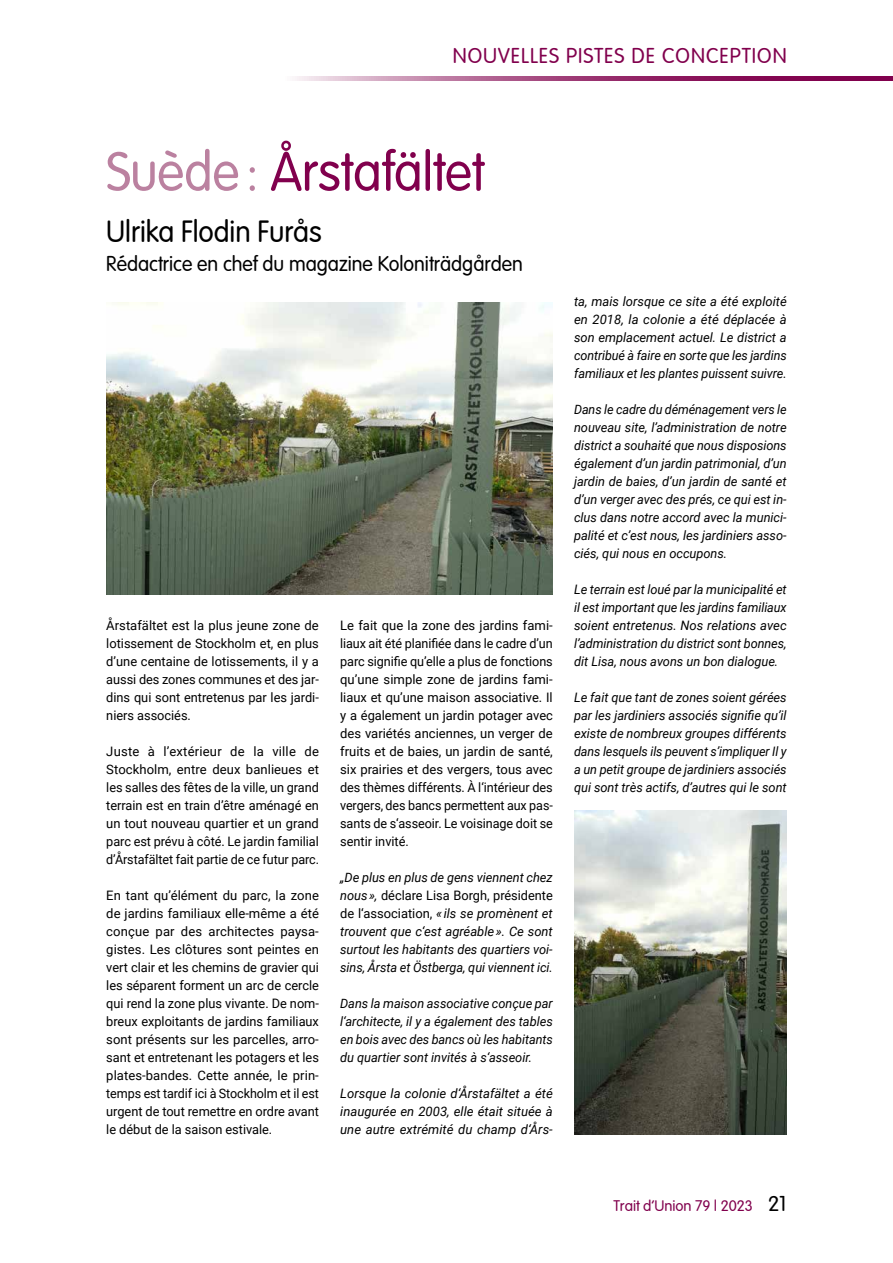
<style>
.page{position:relative;width:893px;height:1263px;background:#fff}
.page>*{position:absolute;margin:0;border:0;box-sizing:border-box;transform-origin:0 0}
.t1{font:54px "Vogue Plain";color:#81004d;scale:.95 1}
.t2{font:30px "Vogue Plain";color:#000;scale:.95 1}
.t3{font:21px "Vogue Plain";color:#000;scale:.95 1}
.t4{font:21px "Vogue Plain";letter-spacing:.05em;color:#81004d}
.t5{font:15px "Vogue Plain";color:#81004d}
.t6{font:13.05px/18px "Roboto";letter-spacing:-.005em;color:#000;text-align:justify}
.t7{font:italic 13.05px/18px "Roboto";color:#000;text-align:justify}
.t8{font:italic 13.05px/18px "Roboto";color:#000;text-align:justify;scale:.96 1}
.s1{color:#bb81a0}
.s2{font-style:normal}
.s3{font-size:21px;color:#000}
</style>
<div class="page">
<svg style="left:295px;top:77px;width:598px;height:4px;background:#a54a80"></svg>
<img style="left:574px;top:810px;width:213px;height:324px">
<img style="left:106px;top:302px;width:447px;height:292px">
<h3 class="t4" style="left:453px;top:44px;width:335px">NOUVELLES PISTES DE CONCEPTION</h3>
<h1 class="t1" style="left:106px;top:141px;width:399px"><span class="s1">Suède:</span> Årstafältet</h1>
<h2 class="t2" style="left:106px;top:214px;width:228px">Ulrika Flodin Furås</h2>
<h3 class="t3" style="left:106px;top:252px;width:440px">Rédactrice en chef du magazine Koloniträdgården</h3>
<p class="t6" style="left:106px;top:616px;width:214px">Årstafältet est la plus jeune zone de lotissement de Stockholm et, en plus d’une centaine de lotissements, il y a aussi des zones communes et des jar&shy;dins qui sont entretenus par les jardi&shy;niers associés.</p>
<p class="t6" style="left:106px;top:742px;width:214px">Juste à l’extérieur de la ville de Stockholm, entre deux banlieues et les salles des fêtes de la ville, un grand terrain est en train d’être aménagé en un tout nouveau quartier et un grand parc est prévu à côté. Le jardin familial d’Årstafältet fait partie de ce futur parc.</p>
<p class="t6" style="left:106px;top:886px;width:214px">En tant qu’élément du parc, la zone de jardins familiaux elle-même a été conçue par des architectes paysa&shy;gistes. Les clôtures sont peintes en vert clair et les chemins de gravier qui les séparent forment un arc de cercle qui rend la zone plus vivante. De nom&shy;breux exploitants de jardins familiaux sont présents sur les parcelles, arro&shy;sant et entretenant les potagers et les plates-bandes. Cette année, le prin&shy;temps est tardif ici à Stockholm et il est urgent de tout remettre en ordre avant le début de la saison estivale.</p>
<p class="t6" style="left:340px;top:616px;width:214px">Le fait que la zone des jardins fami&shy;liaux ait été planifiée dans le cadre d’un parc signifie qu’elle a plus de fonctions qu’une simple zone de jardins fami&shy;liaux et qu’une maison associative. Il y a également un jardin potager avec des variétés anciennes, un verger de fruits et de baies, un jardin de santé, six prairies et des vergers, tous avec des thèmes différents. À l‘intérieur des vergers, des bancs permettent aux pas&shy;sants de s‘asseoir. Le voisinage doit se sentir invité.</p>
<p class="t7" style="left:340px;top:868px;width:214px">„De plus en plus de gens viennent chez nous », <span class="s2">déclare Lisa Borgh, présidente de l‘association,</span> « ils se promènent et trouvent que c‘est agréable ». Ce sont surtout les habitants des quartiers voi&shy;sins, Årsta et Östberga, qui viennent ici.</p>
<p class="t7" style="left:340px;top:994px;width:214px">Dans la maison associative conçue par l‘architecte, il y a également des tables en bois avec des bancs où les habitants du quartier sont invités à s‘asseoir.</p>
<p class="t7" style="left:340px;top:1084px;width:214px">Lorsque la colonie d‘Årstafältet a été inaugurée en 2003, elle était située à une autre extrémité du champ d‘Års-</p>
<p class="t7" style="left:574px;top:292px;width:214px">ta, mais lorsque ce site a été exploité en 2018, la colonie a été déplacée à son emplacement actuel. Le district a contribué à faire en sorte que les jardins familiaux et les plantes puissent suivre.</p>
<p class="t8" style="left:574px;top:400px;width:223px">Dans le cadre du déménagement vers le nouveau site, l’administration de notre district a souhaité que nous disposions également d’un jardin patrimonial, d’un jardin de baies, d’un jardin de santé et d’un verger avec des prés, ce qui est in&shy;clus dans notre accord avec la munici&shy;palité et c’est nous, les jardiniers asso&shy;ciés, qui nous en occupons.</p>
<p class="t7" style="left:574px;top:580px;width:214px">Le terrain est loué par la municipalité et il est important que les jardins familiaux soient entretenus. Nos relations avec l’administration du district sont bonnes, dit Lisa, nous avons un bon dialogue.</p>
<p class="t7" style="left:574px;top:688px;width:214px">Le fait que tant de zones soient gérées par les jardiniers associés signifie qu’il existe de nombreux groupes différents dans lesquels ils peuvent s’impliquer Il y a un petit groupe de jardiniers associés qui sont très actifs, d’autres qui le sont</p>
<p class="t5" style="left:614px;top:1197px;width:175px">Trait d’Union 79 | 2023 <span class="s3">21</span></p>
</div>
